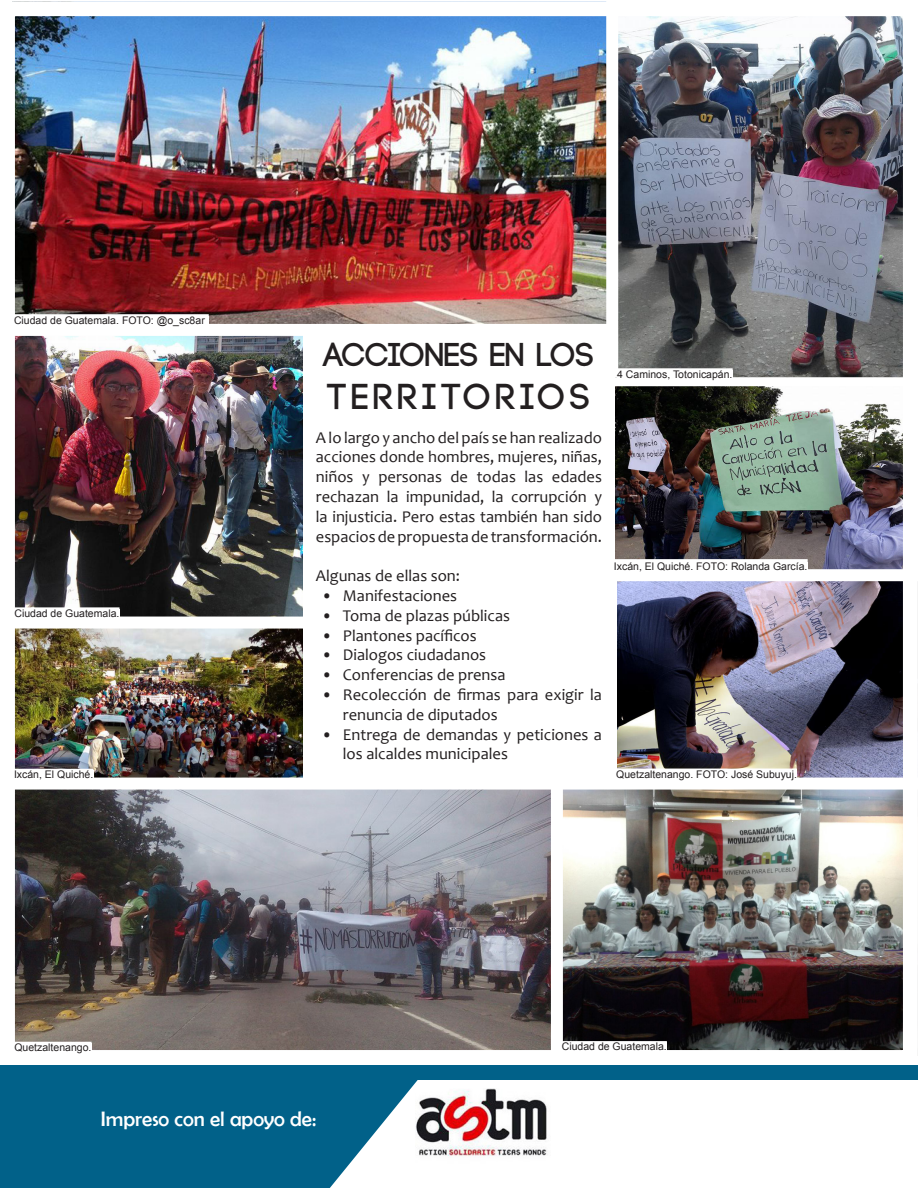
<style>
.page{position:relative;width:918px;height:1188px;background:#fff}
.page>*{position:absolute;margin:0;border:0;box-sizing:border-box;transform-origin:0 0}
.t1{font:700 36px "Code";letter-spacing:.13em;color:#231f20}
.t2{font:700 33px "Code";color:#231f20}
.t3{font:21px "Berlin Sans FB";color:#fff}
.t4{font:16.5px/19.8px "Candara";color:#231f20}
.t5{font:10.5px "Arial";color:#231f20}
</style>
<div class="page">
<svg style="left:0;top:1079px;width:430px;height:109px;fill:#016189"></svg>
<img style="left:416px;top:1089px;width:131px;height:76px">
<img style="left:16px;top:629px;width:287px;height:149px">
<img style="left:16px;top:790px;width:535px;height:259px">
<img style="left:563px;top:790px;width:339px;height:259px">
<img style="left:617px;top:581px;width:285px;height:197px">
<img style="left:618px;top:17px;width:284px;height:360px">
<img style="left:16px;top:336px;width:287px;height:281px">
<img style="left:16px;top:17px;width:590px;height:307px">
<img style="left:615px;top:386px;width:287px;height:183px">
<div style="left:0;top:1065px;width:918px;height:14px;background:#016189"></div>
<div style="left:617px;top:368px;width:116px;height:5px;background:#fff"></div>
<div style="left:617px;top:370px;width:116px;height:12px;background:#fff"></div>
<div style="left:614px;top:559px;width:194px;height:5px;background:#fff"></div>
<div style="left:614px;top:562px;width:194px;height:10px;background:#fff"></div>
<hr style="left:616px;top:769px;width:181px;height:4px;background:#fff">
<div style="left:616px;top:770px;width:181px;height:10px;background:#fff"></div>
<div style="left:562px;top:1041px;width:105px;height:5px;background:#fff"></div>
<div style="left:562px;top:1043px;width:105px;height:9px;background:#fff"></div>
<hr style="left:14px;top:1042px;width:78px;height:4px;background:#fff">
<div style="left:14px;top:1043px;width:78px;height:8px;background:#fff"></div>
<hr style="left:14px;top:769px;width:79px;height:4px;background:#fff">
<div style="left:14px;top:770px;width:79px;height:8px;background:#fff"></div>
<div style="left:14px;top:607px;width:106px;height:5px;background:#fff"></div>
<div style="left:14px;top:609px;width:106px;height:9px;background:#fff"></div>
<div style="left:14px;top:314px;width:195px;height:5px;background:#fff"></div>
<div style="left:14px;top:316px;width:195px;height:11px;background:#fff"></div>
<p class="t5" style="left:14px;top:313px;width:192px">Ciudad de Guatemala. FOTO: @o_sc8ar</p>
<p class="t5" style="left:14px;top:606px;width:107px">Ciudad de Guatemala.</p>
<p class="t5" style="left:14px;top:768px;width:81px">Ixcán, El Quiché.</p>
<p class="t2" style="left:324px;top:338px;width:272px">ACCIONES EN LOS</p>
<p class="t1" style="left:328px;top:379px;width:264px">TERRITORIOS</p>
<p class="t4" style="left:316px;top:427px;width:288px;text-align:justify">A lo largo y ancho del país se han realizado acciones donde hombres, mujeres, niñas, niños y personas de todas las edades rechazan la impunidad, la corrupción y la injusticia. Pero estas también han sido espacios de propuesta de transformación.</p>
<p class="t4" style="left:316px;top:566px;width:146px">Algunas de ellas son:</p>
<p class="t4" style="left:322px;top:586px;width:137px">• Manifestaciones</p>
<p class="t4" style="left:322px;top:606px;width:190px">• Toma de plazas públicas</p>
<p class="t4" style="left:322px;top:625px;width:157px">• Plantones pacíficos</p>
<p class="t4" style="left:322px;top:645px;width:166px">• Dialogos ciudadanos</p>
<p class="t4" style="left:322px;top:665px;width:185px">• Conferencias de prensa</p>
<p class="t4" style="left:343px;top:685px;width:261px;text-indent:-21px">• Recolección de firmas para exigir la renuncia de diputados</p>
<p class="t4" style="left:343px;top:724px;width:261px;text-indent:-21px">• Entrega de demandas y peticiones a los alcaldes municipales</p>
<p class="t5" style="left:617px;top:367px;width:117px">4 Caminos, Totonicapán.</p>
<p class="t5" style="left:614px;top:559px;width:195px">Ixcán, El Quiché. FOTO: Rolanda García.</p>
<p class="t5" style="left:616px;top:767px;width:182px">Quetzaltenango. FOTO: José Subuyuj.</p>
<p class="t5" style="left:14px;top:1041px;width:79px">Quetzaltenango.</p>
<p class="t5" style="left:562px;top:1040px;width:107px">Ciudad de Guatemala.</p>
<p class="t3" style="left:101px;top:1107px;width:217px">Impreso con el apoyo de:</p>
</div>
